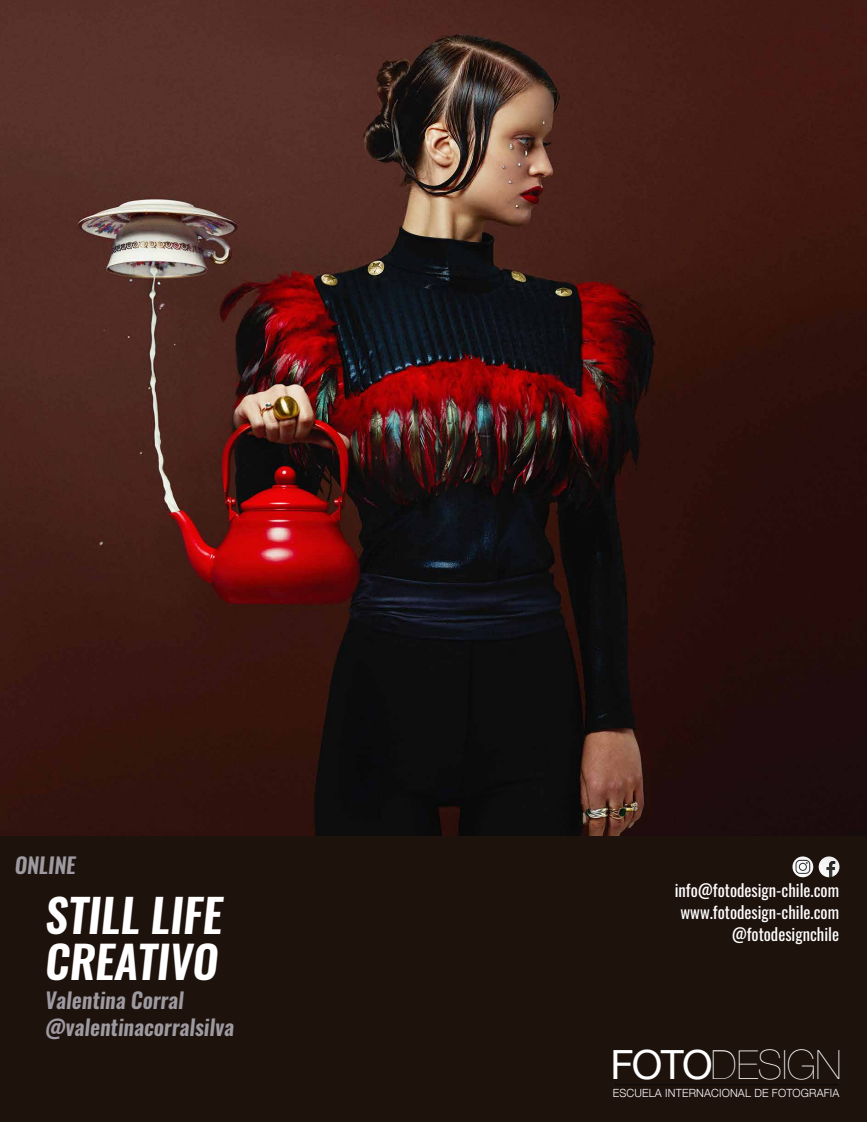
<style>
.page{position:relative;width:867px;height:1122px;background:#fff}
.page>*{position:absolute;margin:0;border:0;box-sizing:border-box;transform-origin:0 0}
.t1{font:italic 600 45.72px "Oswald";color:#fff}
.t2{font:italic 600 44.67px "Oswald";color:#fff}
.t3{font:200 40.23px "Helvetica Neue";letter-spacing:-.01em;color:#fff}
.t4{font:italic 600 21.6px/27px "Oswald";color:#9d9ba1}
.t5{font:16.71px/21.6px "Oswald";color:#fff;text-align:right}
.t6{font:300 11.25px "Helvetica Neue";letter-spacing:.015em;color:#fff}
.s1{font-weight:400}
</style>
<div class="page">
<div style="left:0;top:835px;width:866px;height:286px;background:#1e120d"></div>
<hr style="left:613px;top:1084px;width:226px;height:1px;background:#000">
<svg style="left:818px;top:856px;width:21px;height:21px"></svg>
<svg style="left:792px;top:856px;width:21px;height:21px"></svg>
<svg style="left:795px;top:859px;width:15px;height:14px"></svg>
<img style="left:0;top:0;width:866px;height:835px">
<p class="t4" style="left:15px;top:852px;width:62px">ONLINE</p>
<h1 class="t1" style="left:45px;top:883px;width:179px">STILL LIFE</h1>
<h2 class="t2" style="left:45px;top:930px;width:174px">CREATIVO</h2>
<p class="t4" style="left:45px;top:987px;width:190px">Valentina Corral @valentinacorralsilva</p>
<p class="t5" style="left:674px;top:878px;width:166px">info@fotodesign-chile.com www.fotodesign-chile.com @fotodesignchile</p>
<h3 class="t3" style="left:610px;top:1033px;width:232px"><span class="s1">FOTO</span>DESIGN</h3>
<p class="t6" style="left:612px;top:1083px;width:228px">ESCUELA INTERNACIONAL DE FOTOGRAFIA</p>
</div>
